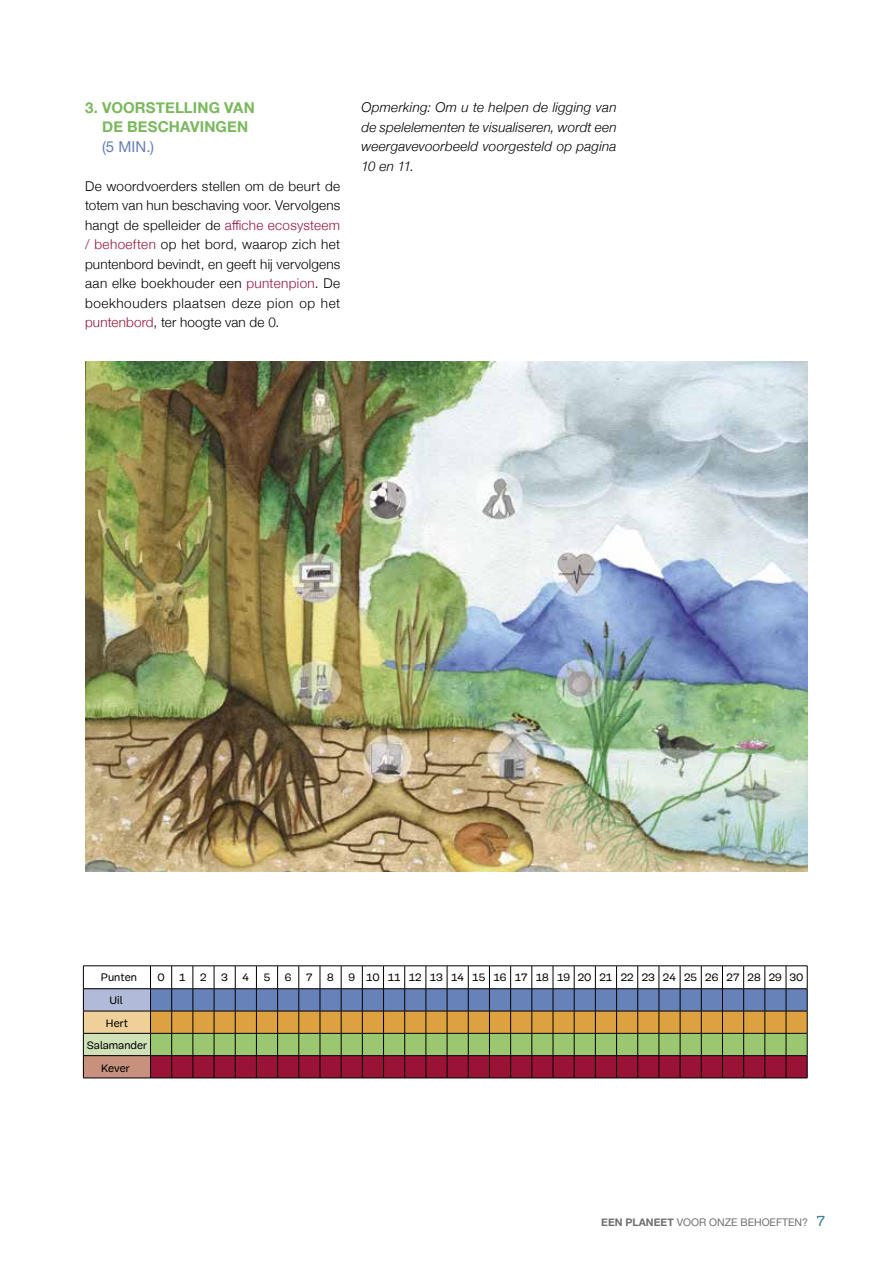
<style>
.page{position:relative;width:893px;height:1263px;background:#fff}
.page>*{position:absolute;margin:0;border:0;box-sizing:border-box;transform-origin:0 0}
.t1{font:700 15px/19.5px "Helvetica Neue";letter-spacing:.01em;color:#79b85c}
.t2{font:15px "Helvetica Neue";color:#667eb6}
.t3{font:300 13.5px/19.5px "Helvetica Neue";letter-spacing:.025em;color:#000;text-align:justify}
.t4{font:italic 300 13.5px/19.5px "Helvetica Neue";letter-spacing:.02em;color:#000;text-align:justify}
.t5{font:11.1px/23.1px "Mija";color:#000;text-align:center}
.t6{font:10.5px "Helvetica Neue";color:#6f6f6f}
.s1{color:#951435}
.s2{font-weight:700}
.s3{font-family:"Mija";font-size:15px;color:#3a7b9c}
</style>
<div class="page">
<img style="left:85px;top:361px;width:723px;height:511px">
<div style="left:83px;top:989px;width:68px;height:22px;background:#b1bad9"></div>
<div style="left:83px;top:1011px;width:68px;height:22px;background:#efd099"></div>
<div style="left:83px;top:1033px;width:68px;height:23px;background:#d0e1b8"></div>
<div style="left:83px;top:1056px;width:68px;height:22px;background:#c7917e"></div>
<hr style="left:83px;top:965px;width:68px;height:1px;background:#000">
<hr style="left:83px;top:988px;width:68px;height:1px;background:#000">
<hr style="left:83px;top:1011px;width:68px;height:1px;background:#000">
<hr style="left:83px;top:1033px;width:68px;height:1px;background:#000">
<hr style="left:83px;top:1055px;width:68px;height:1px;background:#000">
<svg style="left:83px;top:966px;width:1px;height:112px"></svg>
<hr style="left:83px;top:1078px;width:68px;height:1px;background:#000">
<svg style="left:150px;top:965px;width:658px;height:114px"></svg>
<p class="t1" style="left:102px;top:98px;width:154px;text-indent:-17px">3. VOORSTELLING VAN<br>DE BESCHAVINGEN</p>
<p class="t2" style="left:102px;top:135px;width:53px">(5 MIN.)</p>
<p class="t3" style="left:85px;top:175px;width:257px">De woordvoerders stellen om de beurt de totem van hun beschaving voor. Vervolgens hangt de spelleider de <span class="s1">affiche ecosysteem / behoeften</span> op het bord, waarop zich het puntenbord bevindt, en geeft hij vervolgens aan elke boekhouder een <span class="s1">puntenpion</span>. De boekhouders plaatsen deze pion op het <span class="s1">puntenbord</span>, ter hoogte van de 0.</p>
<p class="t4" style="left:361px;top:97px;width:257px">Opmerking: Om u te helpen de ligging van de spelelementen te visualiseren, wordt een weergavevoorbeeld voorgesteld op pagina 10 en 11.</p>
<p class="t5" style="left:101px;top:966px;width:38px">Punten</p>
<p class="t5" style="left:157px;top:966px;width:9px">0</p>
<p class="t5" style="left:179px;top:966px;width:8px">1</p>
<p class="t5" style="left:200px;top:966px;width:8px">2</p>
<p class="t5" style="left:221px;top:966px;width:8px">3</p>
<p class="t5" style="left:243px;top:966px;width:8px">4</p>
<p class="t5" style="left:264px;top:966px;width:8px">5</p>
<p class="t5" style="left:285px;top:966px;width:8px">6</p>
<p class="t5" style="left:306px;top:966px;width:8px">7</p>
<p class="t5" style="left:327px;top:966px;width:8px">8</p>
<p class="t5" style="left:348px;top:966px;width:457px">9 10 11 12 13 14 15 16 17 18 19 20 21 22 23 24 25 26 27 28 29 30</p>
<p class="t5" style="left:106px;top:988px;width:24px">Uil<br>Hert</p>
<p class="t5" style="left:87px;top:1033px;width:62px">Salamander<br>Kever</p>
<p class="t6" style="left:601px;top:1214px;width:225px"><span class="s2">EEN PLANEET</span> VOOR ONZE BEHOEFTEN? <span class="s3">7</span></p>
</div>
